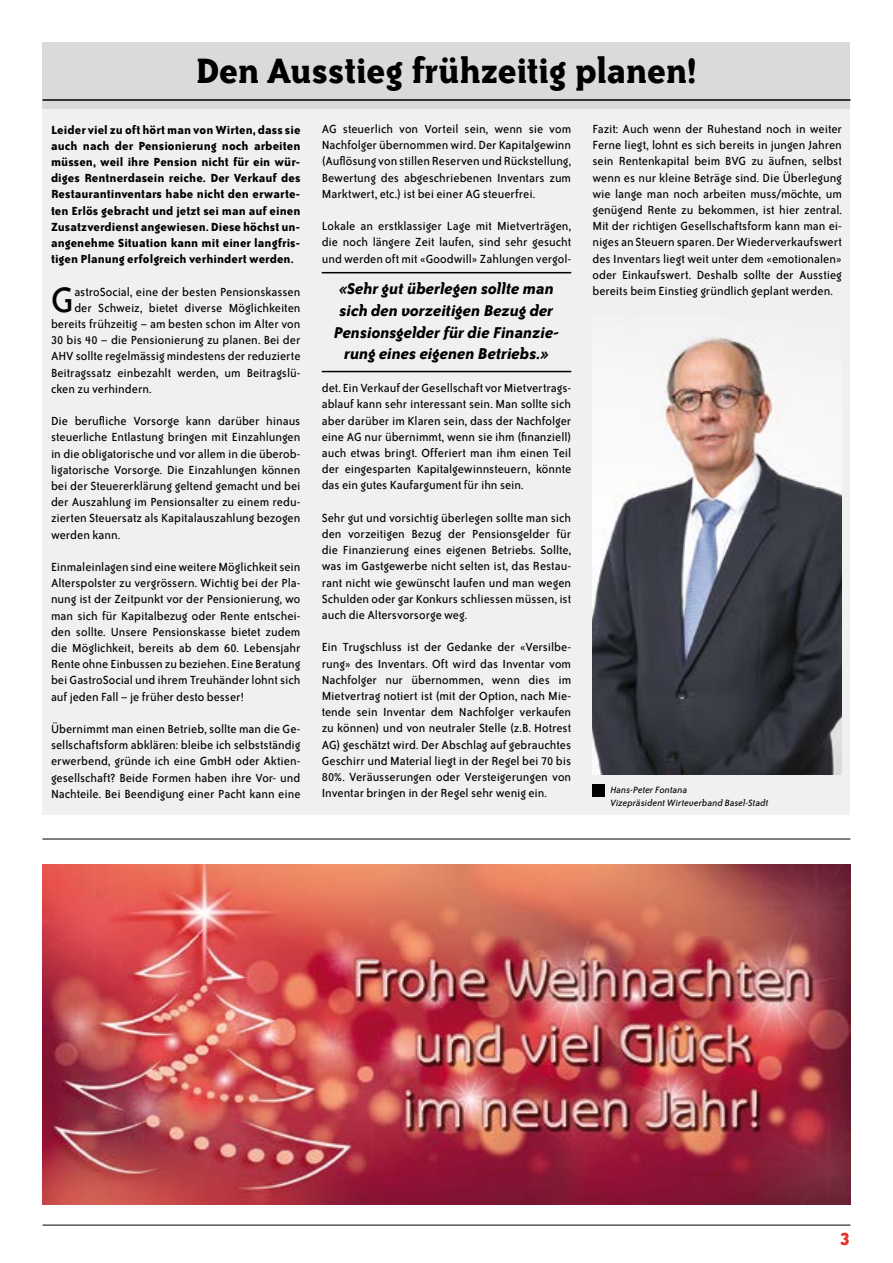
<style>
.page{position:relative;width:893px;height:1263px;background:#fff}
.page>*{position:absolute;margin:0;border:0;box-sizing:border-box;transform-origin:0 0}
.t1{font:700 40.5px "Bailey Quad ITC";letter-spacing:-.01em;color:#000}
.t2{font:40.5px "Bailey Sans ITC";color:#000}
.t3{font:700 21px "Bailey Sans ITC";color:#e4312b}
.t4{font:italic 700 18px/21.6px "Bailey Sans ITC";letter-spacing:-.01em;color:#000;text-align:center}
.t5{font:13.5px/16.2px "Bailey Sans ITC";letter-spacing:-.005em;color:#000;text-align:justify}
.t6{font:700 13.5px/16.2px "Bailey Sans ITC";letter-spacing:.005em;color:#000;text-align:justify}
.t7{font:italic 10.5px/12.6px "Bailey Sans ITC";letter-spacing:.005em;color:#000}
</style>
<div class="page">
<hr style="left:43px;top:1225px;width:807px;height:1px;background:#000">
<hr style="left:42px;top:839px;width:808px;height:1px;background:#000">
<div style="left:43px;top:101px;width:807px;height:714px;background:#f0f0f1"></div>
<div style="left:43px;top:43px;width:807px;height:66px;background:#d9dadb"></div>
<hr style="left:43px;top:99px;width:807px;height:2px;background:#000">
<hr style="left:322px;top:272px;width:249px;height:1px;background:#000">
<hr style="left:322px;top:371px;width:249px;height:1px;background:#000">
<div style="left:592px;top:784px;width:12px;height:12px;background:#000"></div>
<img style="left:592px;top:337px;width:250px;height:438px">
<img style="left:43px;top:864px;width:807px;height:340px">
<h1 class="t1" style="left:196px;top:49px;width:503px">Den Ausstieg frühzeitig planen!</h1>
<p class="t6" style="left:51px;top:121px;width:251px">Leider viel zu oft hört man von Wirten, dass sie auch nach der Pensionierung noch arbeiten müssen, weil ihre Pension nicht für ein wür&shy;diges Rentnerdasein reiche. Der Verkauf des Restaurantinventars habe nicht den erwarte&shy;ten Erlös gebracht und jetzt sei man auf einen Zusatzverdienst angewiesen. Diese höchst un&shy;angenehme Situation kann mit einer langfris&shy;tigen Planung erfolgreich verhindert werden.</p>
<h1 class="t2" style="left:51px;top:278px;width:25px">G</h1>
<p class="t5" style="left:74px;top:284px;width:228px">astroSocial, eine der besten Pensionskassen</p>
<p class="t5" style="left:74px;top:300px;width:228px">der Schweiz, bietet diverse Möglichkeiten</p>
<p class="t5" style="left:51px;top:316px;width:251px">bereits frühzeitig – am besten schon im Alter von</p>
<p class="t5" style="left:51px;top:332px;width:251px">30 bis 40 – die Pensionierung zu planen. Bei der</p>
<p class="t5" style="left:51px;top:348px;width:251px">AHV sollte regelmässig mindestens der reduzierte</p>
<p class="t5" style="left:51px;top:365px;width:251px">Beitragssatz einbezahlt werden, um Beitragslü-</p>
<p class="t5" style="left:51px;top:381px;width:102px">cken zu verhindern.</p>
<p class="t5" style="left:51px;top:413px;width:251px">Die berufliche Vorsorge kann darüber hinaus steuerliche Entlastung bringen mit Einzahlungen in die obligatorische und vor allem in die überob&shy;ligatorische Vorsorge. Die Einzahlungen können bei der Steuererklärung geltend gemacht und bei der Auszahlung im Pensionsalter zu einem redu&shy;zierten Steuersatz als Kapitalauszahlung bezogen werden kann.</p>
<p class="t5" style="left:51px;top:559px;width:251px">Einmaleinlagen sind eine weitere Möglichkeit sein Alterspolster zu vergrössern. Wichtig bei der Pla&shy;nung ist der Zeitpunkt vor der Pensionierung, wo man sich für Kapitalbezug oder Rente entschei&shy;den sollte. Unsere Pensionskasse bietet zudem die Möglichkeit, bereits ab dem 60. Lebensjahr Rente ohne Einbussen zu beziehen. Eine Beratung bei GastroSocial und ihrem Treuhänder lohnt sich auf jeden Fall – je früher desto besser!</p>
<p class="t5" style="left:51px;top:721px;width:251px">Übernimmt man einen Betrieb, sollte man die Ge&shy;sellschaftsform abklären: bleibe ich selbstständig erwerbend, gründe ich eine GmbH oder Aktien&shy;gesellschaft? Beide Formen haben ihre Vor- und Nachteile. Bei Beendigung einer Pacht kann eine</p>
<p class="t5" style="left:322px;top:121px;width:251px">AG steuerlich von Vorteil sein, wenn sie vom Nachfolger übernommen wird. Der Kapitalgewinn (Auflösung von stillen Reserven und Rückstellung, Bewertung des abgeschriebenen Inventars zum Marktwert, etc.) ist bei einer AG steuerfrei.</p>
<p class="t5" style="left:322px;top:218px;width:251px">Lokale an erstklassiger Lage mit Mietverträgen, die noch längere Zeit laufen, sind sehr gesucht und werden oft mit «Goodwill» Zahlungen vergol-</p>
<h3 class="t4" style="left:334px;top:278px;width:227px">«Sehr gut überlegen sollte man sich den vorzeitigen Bezug der<br>Pensionsgelder für die Finanzie&shy;rung eines eigenen Betriebs.»</h3>
<p class="t5" style="left:322px;top:380px;width:251px">det. Ein Verkauf der Gesellschaft vor Mietvertrags&shy;ablauf kann sehr interessant sein. Man sollte sich aber darüber im Klaren sein, dass der Nachfolger eine AG nur übernimmt, wenn sie ihm (finanziell) auch etwas bringt. Offeriert man ihm einen Teil der eingesparten Kapitalgewinnsteuern, könnte das ein gutes Kaufargument für ihn sein.</p>
<p class="t5" style="left:322px;top:510px;width:251px">Sehr gut und vorsichtig überlegen sollte man sich den vorzeitigen Bezug der Pensionsgelder für die Finanzierung eines eigenen Betriebs. Sollte, was im Gastgewerbe nicht selten ist, das Restau&shy;rant nicht wie gewünscht laufen und man wegen Schulden oder gar Konkurs schliessen müssen, ist auch die Altersvorsorge weg.</p>
<p class="t5" style="left:322px;top:639px;width:251px">Ein Trugschluss ist der Gedanke der «Versilbe&shy;rung» des Inventars. Oft wird das Inventar vom Nachfolger nur übernommen, wenn dies im Mietvertrag notiert ist (mit der Option, nach Mie&shy;tende sein Inventar dem Nachfolger verkaufen zu können) und von neutraler Stelle (z.B. Hotrest AG) geschätzt wird. Der Abschlag auf gebrauchtes Geschirr und Material liegt in der Regel bei 70 bis 80%. Veräusserungen oder Versteigerungen von Inventar bringen in der Regel sehr wenig ein.</p>
<p class="t5" style="left:592px;top:121px;width:251px">Fazit: Auch wenn der Ruhestand noch in weiter Ferne liegt, lohnt es sich bereits in jungen Jahren sein Rentenkapital beim BVG zu äufnen, selbst wenn es nur kleine Beträge sind. Die Überlegung wie lange man noch arbeiten muss/möchte, um genügend Rente zu bekommen, ist hier zentral.<br>Mit der richtigen Gesellschaftsform kann man ei&shy;niges an Steuern sparen. Der Wiederverkaufswert des Inventars liegt weit unter dem «emotionalen» oder Einkaufswert. Deshalb sollte der Ausstieg bereits beim Einstieg gründlich geplant werden.</p>
<p class="t7" style="left:610px;top:784px;width:160px">Hans-Peter Fontana<br>Vizepräsident Wirteverband Basel-Stadt</p>
<h2 class="t3" style="left:840px;top:1228px;width:12px">3</h2>
</div>
